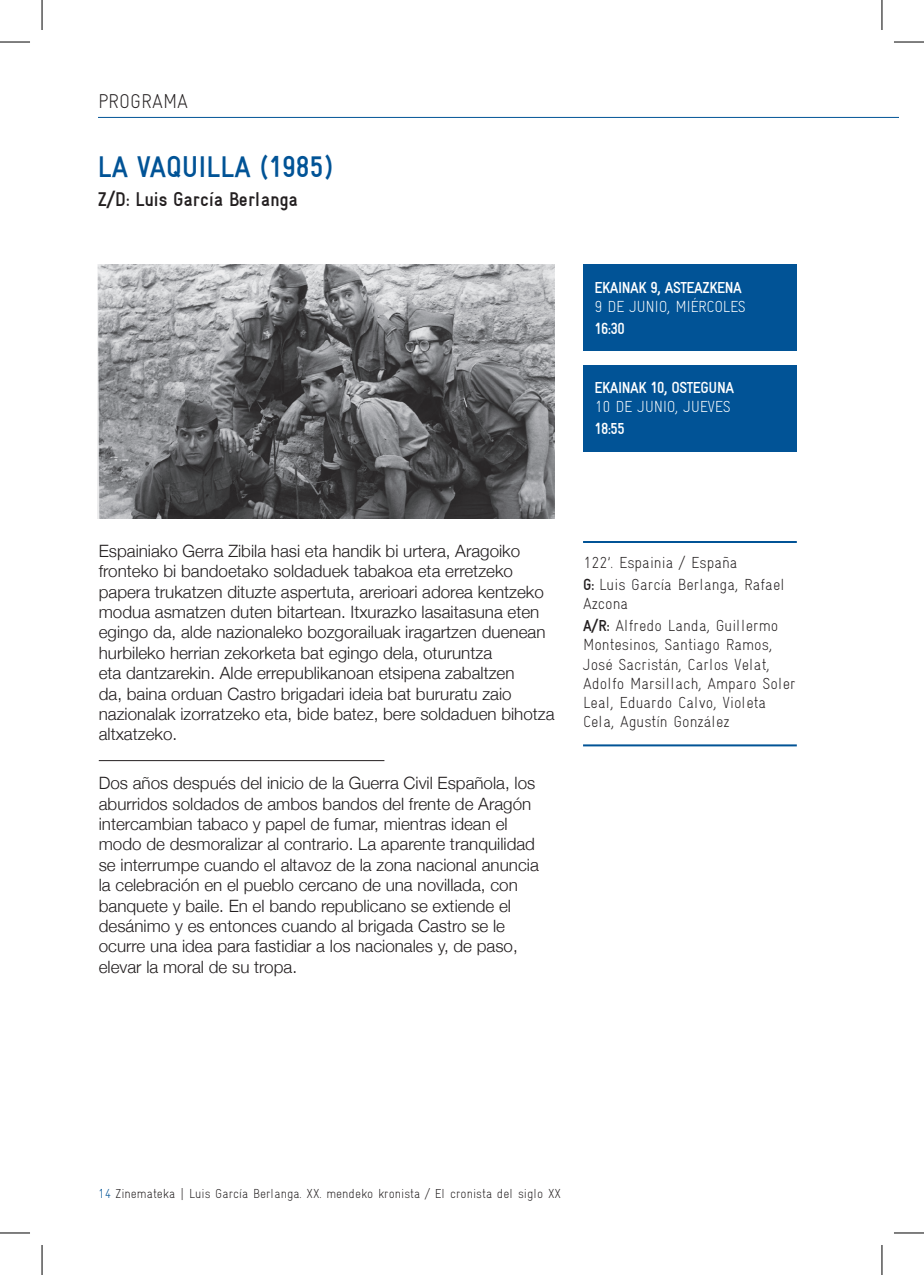
<style>
.page{position:relative;width:924px;height:1275px;background:#fff}
.page>*{position:absolute;margin:0;border:0;box-sizing:border-box;transform-origin:0 0}
.t1{font:700 condensed 30px "Alhondiga Bilbao";color:#015396}
.t2{font:700 condensed 20px "Alhondiga Bilbao";color:#231f20}
.t3{font:20px "Alhondiga Bilbao Light Condensed L";color:#231f20}
.t4{font:300 17px/20.4px "Helvetica Neue";color:#231f20}
.t5{font:16px/19.2px "Alhondiga Bilbao Light Condensed L";color:#231f20}
.t6{font:700 condensed 16px "Alhondiga Bilbao";letter-spacing:-.025em;color:#fff}
.t7{font:16px "Alhondiga Bilbao Light Condensed L";letter-spacing:-.025em;color:#fff}
.t8{font:13px "Alhondiga Bilbao Light Condensed L";color:#231f20}
.s1{font-family:"Alhondiga Bilbao";font-weight:700;font-stretch:condensed}
.s2{color:#015396}
</style>
<div class="page">
<hr style="left:98px;top:117px;width:800px;height:1px;background:#015396">
<hr style="left:99px;top:760px;width:285px;height:1px;background:#231f20">
<img style="left:98px;top:264px;width:456px;height:254px">
<hr style="left:582px;top:541px;width:214px;height:2px;background:#015396">
<hr style="left:582px;top:744px;width:214px;height:2px;background:#015396">
<div style="left:582px;top:264px;width:214px;height:87px;background:#015396"></div>
<div style="left:582px;top:365px;width:214px;height:86px;background:#015396"></div>
<hr style="left:0;top:42px;width:30px;height:1px;background:#000">
<hr style="left:893px;top:42px;width:30px;height:1px;background:#000">
<hr style="left:0;top:1232px;width:30px;height:1px;background:#000">
<hr style="left:893px;top:1232px;width:30px;height:1px;background:#000">
<hr style="left:42px;top:0;width:1px;height:30px;background:#000">
<hr style="left:42px;top:1245px;width:1px;height:30px;background:#000">
<hr style="left:881px;top:0;width:1px;height:30px;background:#000">
<hr style="left:881px;top:1245px;width:1px;height:30px;background:#000">
<p class="t3" style="left:98px;top:90px;width:92px">PROGRAMA</p>
<h1 class="t1" style="left:98px;top:150px;width:236px">LA VAQUILLA (1985)</h1>
<p class="t2" style="left:98px;top:188px;width:202px">Z/D: Luis García Berlanga</p>
<p class="t6" style="left:594px;top:278px;width:149px">EKAINAK 9, ASTEAZKENA</p>
<p class="t7" style="left:594px;top:297px;width:153px">9 DE JUNIO, MIÉRCOLES</p>
<p class="t6" style="left:594px;top:319px;width:32px">16:30</p>
<p class="t6" style="left:594px;top:379px;width:141px">EKAINAK 10, OSTEGUNA</p>
<p class="t7" style="left:594px;top:398px;width:138px">10 DE JUNIO, JUEVES</p>
<p class="t6" style="left:594px;top:420px;width:32px">18:55</p>
<p class="t4" style="left:99px;top:539px;width:457px">Espainiako Gerra Zibila hasi eta handik bi urtera, Aragoiko fronteko bi bandoetako soldaduek tabakoa eta erretzeko papera trukatzen dituzte aspertuta, arerioari adorea kentzeko modua asmatzen duten bitartean. Itxurazko lasaitasuna eten egingo da, alde nazionaleko bozgorailuak iragartzen duenean hurbileko herrian zekorketa bat egingo dela, oturuntza<br>eta dantzarekin. Alde errepublikanoan etsipena zabaltzen<br>da, baina orduan Castro brigadari ideia bat bururatu zaio nazionalak izorratzeko eta, bide batez, bere soldaduen bihotza altxatzeko.</p>
<p class="t4" style="left:99px;top:771px;width:441px">Dos años después del inicio de la Guerra Civil Española, los aburridos soldados de ambos bandos del frente de Aragón intercambian tabaco y papel de fumar, mientras idean el modo de desmoralizar al contrario. La aparente tranquilidad se interrumpe cuando el altavoz de la zona nacional anuncia la celebración en el pueblo cercano de una novillada, con banquete y baile. En el bando republicano se extiende el desánimo y es entonces cuando al brigada Castro se le ocurre una idea para fastidiar a los nacionales y, de paso, elevar la moral de su tropa.</p>
<p class="t5" style="left:582px;top:551px;width:203px;line-height:22px">122’. Espainia / España<br><span class="s1">G:</span> Luis García Berlanga, Rafael</p>
<p class="t5" style="left:582px;top:592px;width:197px;line-height:22px">Azcona<br><span class="s1">A/R:</span> Alfredo Landa, Guillermo</p>
<p class="t5" style="left:582px;top:635px;width:214px">Montesinos, Santiago Ramos,<br>José Sacristán, Carlos Velat,<br>Adolfo Marsillach, Amparo Soler<br>Leal, Eduardo Calvo, Violeta<br>Cela, Agustín González</p>
<p class="t8" style="left:98px;top:1186px;width:464px"><span class="s2">14</span> Zinemateka | Luis García Berlanga. XX. mendeko kronista / El cronista del siglo XX</p>
</div>
